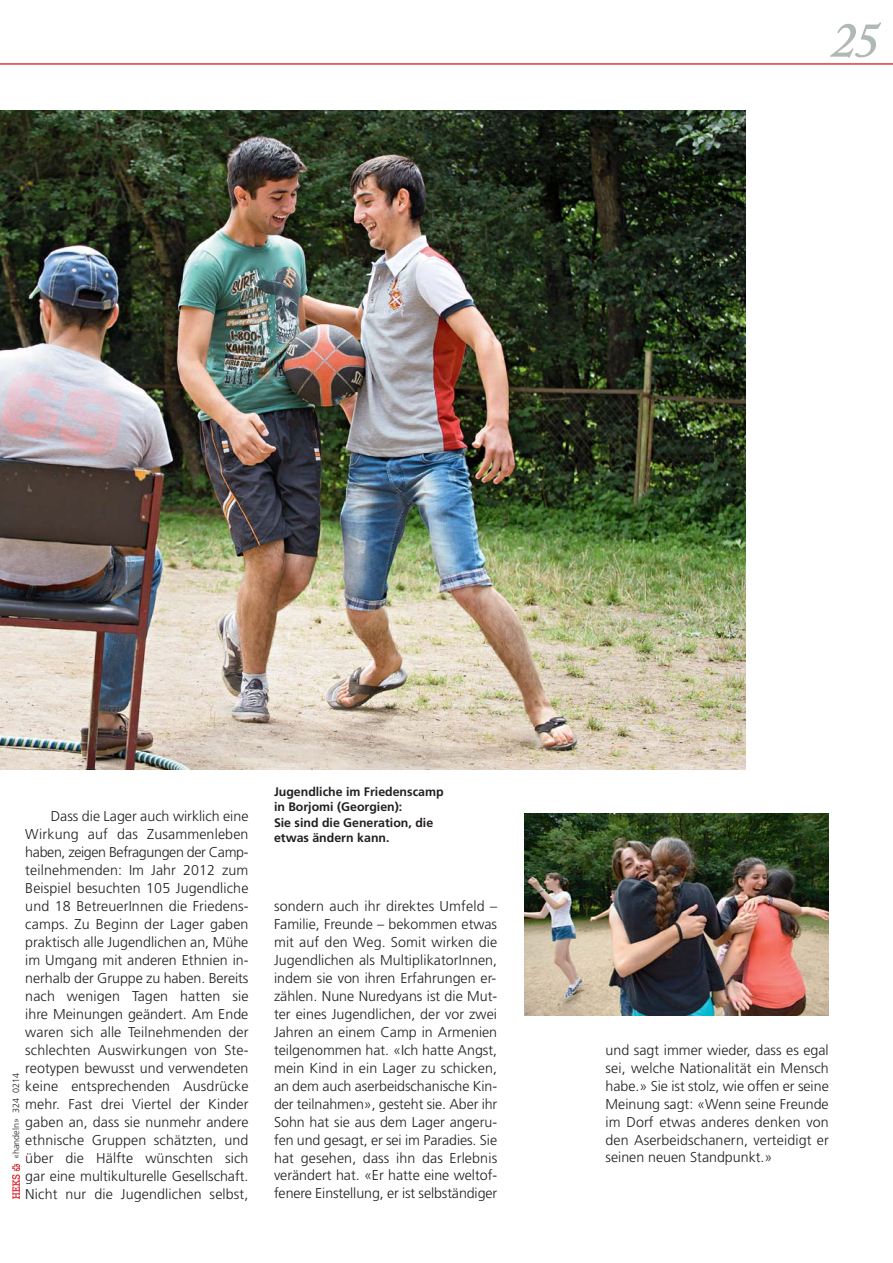
<style>
.page{position:relative;width:893px;height:1263px;background:#fff}
.page>*{position:absolute;margin:0;border:0;box-sizing:border-box;transform-origin:0 0}
.t1{font:italic 600 51px "Adobe Caslon Pro";color:#b1b9b6}
.t2{font:300 14.25px/18px "Frutiger LT";color:#231f20;text-align:justify}
.t3{font:700 12.3px/15.3px "Frutiger LT";color:#231f20}
.t4{font:300 9px "Frutiger LT";color:#231f20}
</style>
<div class="page">
<hr style="left:0;top:63px;width:893px;height:2px;background:#e1393e">
<svg style="left:12px;top:1166px;width:1px;height:33px"></svg>
<img style="left:13px;top:1164px;width:6px;height:35px">
<img style="left:0;top:111px;width:745px;height:659px">
<img style="left:525px;top:814px;width:304px;height:201px">
<h1 class="t1" style="left:831px;top:20px;width:50px">25</h1>
<p class="t2" style="left:25px;top:807px;width:225px;text-indent:25px">Dass die Lager auch wirklich eine Wirkung auf das Zusammenleben haben, zeigen Befragungen der Camp&shy;teilnehmenden: Im Jahr 2012 zum Beispiel besuchten 105 Jugendliche und 18 BetreuerInnen die Friedens&shy;camps. Zu Beginn der Lager gaben praktisch alle Jugendlichen an, Mühe im Umgang mit anderen Ethnien in&shy;nerhalb der Gruppe zu haben. Bereits nach wenigen Tagen hatten sie ihre Meinungen geändert. Am Ende waren sich alle Teilnehmenden der schlechten Auswirkungen von Ste&shy;reotypen bewusst und verwendeten keine entsprechenden Ausdrücke mehr. Fast drei Viertel der Kinder gaben an, dass sie nunmehr andere ethnische Gruppen schätzten, und über die Hälfte wünschten sich gar eine multikulturelle Gesellschaft.<br>Nicht nur die Jugendlichen selbst,</p>
<p class="t4" style="left:12px;top:1159px;width:87px;rotate:-90deg">«handeln» 324 0214</p>
<p class="t3" style="left:274px;top:785px;width:171px">Jugendliche im Friedenscamp in Borjomi (Georgien):<br>Sie sind die Generation, die etwas ändern kann.</p>
<p class="t2" style="left:274px;top:897px;width:225px">sondern auch ihr direktes Umfeld – Familie, Freunde – bekommen etwas mit auf den Weg. Somit wirken die Jugendlichen als MultiplikatorInnen, indem sie von ihren Erfahrungen er&shy;zählen. Nune Nuredyans ist die Mut&shy;ter eines Jugendlichen, der vor zwei Jahren an einem Camp in Armenien teilgenommen hat. «Ich hatte Angst, mein Kind in ein Lager zu schicken, an dem auch aserbeidschanische Kin&shy;der teilnahmen», gesteht sie. Aber ihr Sohn hat sie aus dem Lager angeru&shy;fen und gesagt, er sei im Paradies. Sie hat gesehen, dass ihn das Erlebnis verändert hat. «Er hatte eine weltof&shy;fenere Einstellung, er ist selbständiger</p>
<p class="t2" style="left:605px;top:1041px;width:225px">und sagt immer wieder, dass es egal sei, welche Nationalität ein Mensch habe.» Sie ist stolz, wie offen er seine Meinung sagt: «Wenn seine Freunde im Dorf etwas anderes denken von den Aserbeidschanern, verteidigt er seinen neuen Standpunkt.»</p>
</div>
